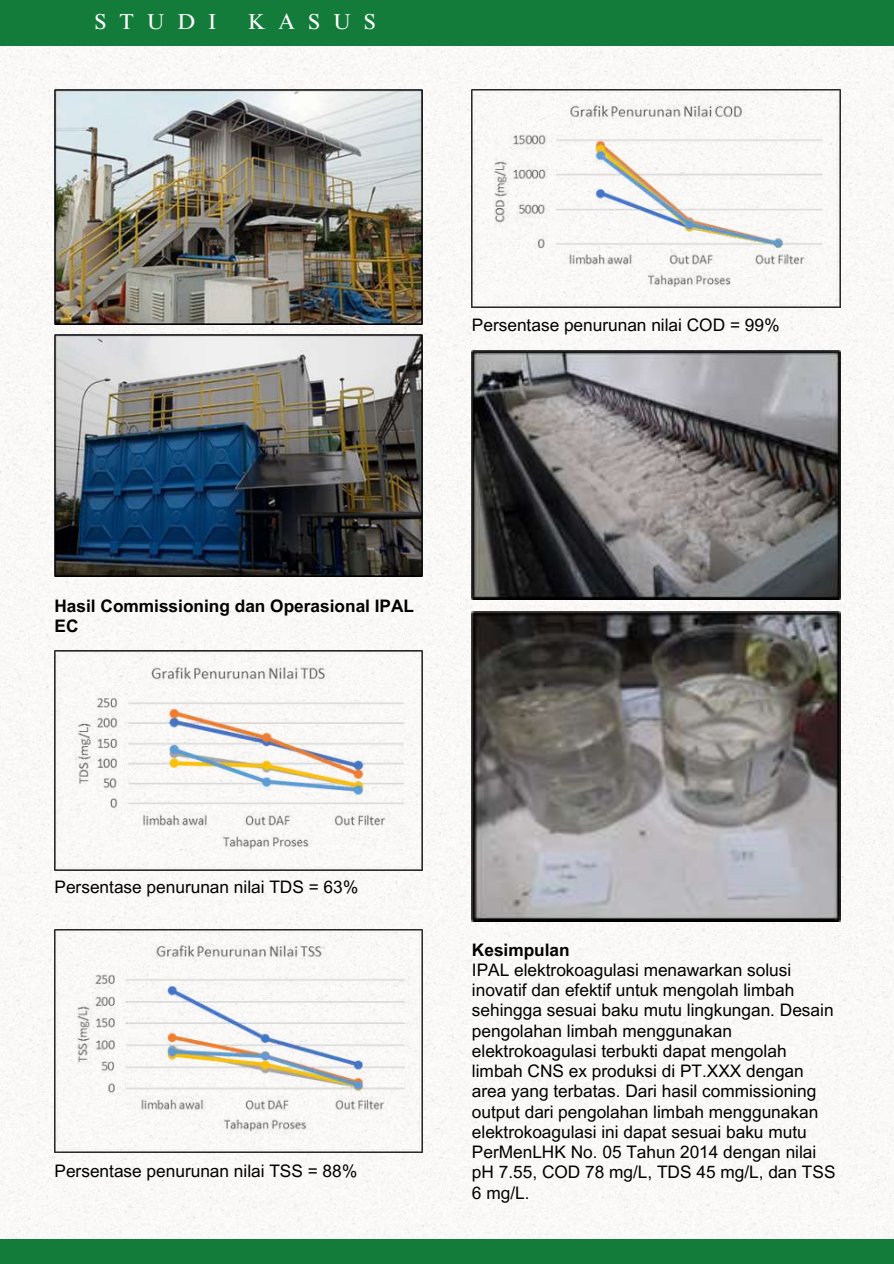
<style>
.page{position:relative;width:894px;height:1264px;background:#fff}
.page>*{position:absolute;margin:0;border:0;box-sizing:border-box;transform-origin:0 0}
.t1{font:21.6px "Times NRMT Pro";letter-spacing:.595em;color:#fff}
.t2{font:17.25px/20.2px "Arial MT Pro";color:#000}
.t3{font:700 17.25px/20.2px "Arial MT Pro";color:#000}
</style>
<div class="page">
<img style="left:0;top:45px;width:893px;height:1193px">
<div style="left:0;top:0;width:893px;height:45px;background:#137c3a"></div>
<div style="left:0;top:1238px;width:893px;height:25px;background:#137c3a"></div>
<img style="left:54px;top:89px;width:368px;height:235px">
<img style="left:54px;top:334px;width:368px;height:242px">
<img style="left:54px;top:650px;width:368px;height:220px">
<img style="left:54px;top:929px;width:368px;height:223px">
<img style="left:472px;top:89px;width:367px;height:219px">
<img style="left:472px;top:351px;width:367px;height:248px">
<img style="left:472px;top:612px;width:367px;height:309px">
<p class="t1" style="left:95px;top:13px;width:123px">STUDI</p>
<p class="t1" style="left:248px;top:13px;width:129px">KASUS</p>
<p class="t2" style="left:472px;top:317px;width:309px">Persentase penurunan nilai COD = 99%</p>
<p class="t3" style="left:54px;top:597px;width:361px">Hasil Commissioning dan Operasional IPAL<br>EC</p>
<p class="t2" style="left:54px;top:879px;width:305px">Persentase penurunan nilai TDS = 63%</p>
<p class="t2" style="left:54px;top:1162px;width:304px">Persentase penurunan nilai TSS = 88%</p>
<p class="t3" style="left:472px;top:941px;width:99px">Kesimpulan</p>
<p class="t2" style="left:472px;top:961px;width:365px">IPAL elektrokoagulasi menawarkan solusi inovatif dan efektif untuk mengolah limbah sehingga sesuai baku mutu lingkungan. Desain pengolahan limbah menggunakan elektrokoagulasi terbukti dapat mengolah limbah CNS ex produksi di PT.XXX dengan area yang terbatas. Dari hasil commissioning output dari pengolahan limbah menggunakan elektrokoagulasi ini dapat sesuai baku mutu PerMenLHK No. 05 Tahun 2014 dengan nilai pH 7.55, COD 78 mg/L, TDS 45 mg/L, dan TSS 6 mg/L.</p>
</div>
